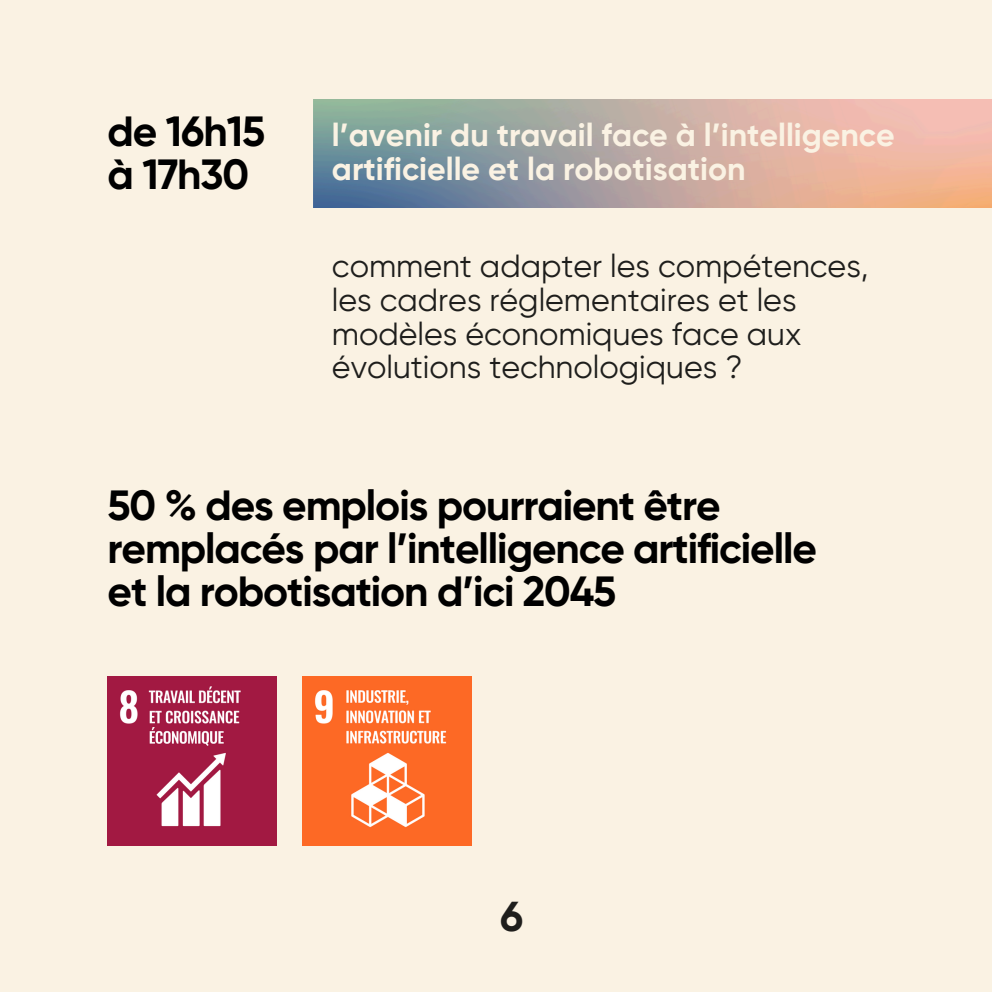
<style>
.page{position:relative;width:992px;height:992px;background:#faf2e3}
.page>*{position:absolute;margin:0;border:0;box-sizing:border-box;transform-origin:0 0}
.t1{font:700 42.25px/43px "Gilroy";letter-spacing:-.025em;color:#000}
.t2{font:700 41.75px "Gilroy";color:#1e1e1c}
.t3{font:32px/33.8px "Gilroy";color:#1e1e1c}
.t4{font:700 32px/33.8px "Gilroy";color:#faf2e3}
</style>
<div class="page">
<img style="left:313px;top:99px;width:679px;height:109px">
<img style="left:108px;top:677px;width:168px;height:169px">
<img style="left:302px;top:677px;width:169px;height:169px">
<h1 class="t1" style="left:108px;top:110px;width:159px">de 16h15 à 17h30</h1>
<p class="t4" style="left:332px;top:118px;width:564px">l’avenir du travail face à l’intelligence artificielle et la robotisation</p>
<h2 class="t3" style="left:332px;top:249px;width:538px">comment adapter les compétences, les cadres réglementaires et les modèles économiques face aux évolutions technologiques ?</h2>
<p class="t1" style="left:108px;top:484px;width:711px">50 % des emplois pourraient être remplacés par l’intelligence artificielle et la robotisation d’ici 2045</p>
<h1 class="t2" style="left:500px;top:891px;width:25px">6</h1>
</div>
